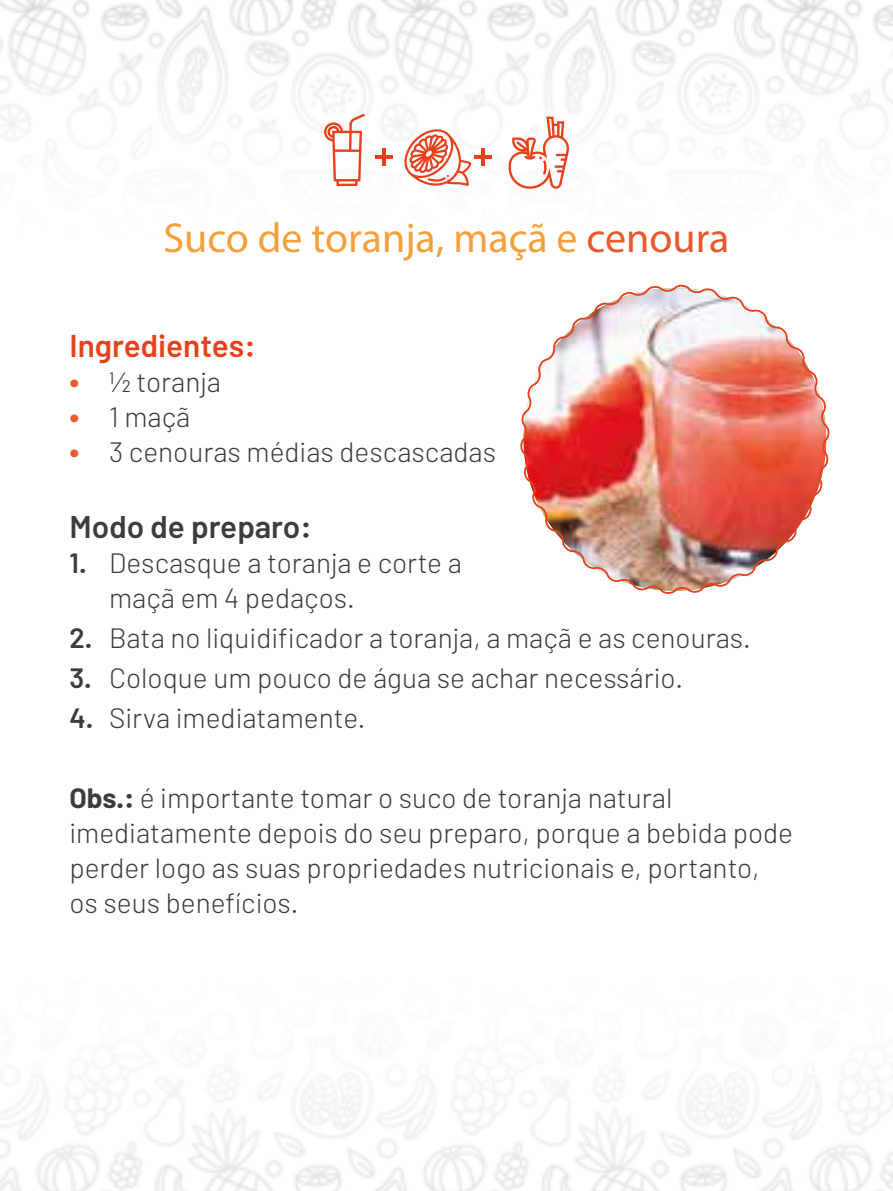
<style>
.page{position:relative;width:893px;height:1191px;background:#fff}
.page>*{position:absolute;margin:0;border:0;box-sizing:border-box;transform-origin:0 0}
.t1{font:42px "Myriad Pro";color:#f59f3d}
.t2{font:600 31.5px "Barlow";color:#3c3c3b}
.t3{font:600 31.5px "Barlow";color:#e7411c}
.t4{font:300 28px/35px "Barlow";color:#3c3c3b}
.s1{color:#ea582d}
.s2{font-weight:600;font-size:31.5px;color:#ea582d}
.s3{font-weight:600}
.s4{font-weight:700}
</style>
<div class="page">
<img style="left:0;top:0;width:893px;height:1191px">
<img style="left:520px;top:285px;width:310px;height:309px">
<svg style="left:324px;top:114px;width:41px;height:72px"></svg>
<hr style="left:375px;top:155px;width:18px;height:3px;background:#e7411c">
<hr style="left:382px;top:148px;width:4px;height:17px;background:#e7411c">
<hr style="left:475px;top:155px;width:17px;height:3px;background:#e7411c">
<hr style="left:481px;top:148px;width:4px;height:17px;background:#e7411c">
<svg style="left:509px;top:117px;width:60px;height:72px"></svg>
<svg style="left:404px;top:126px;width:67px;height:60px"></svg>
<h1 class="t1" style="left:164px;top:212px;width:567px">Suco de toranja, maçã e <span class="s1">cenoura</span></h1>
<p class="t3" style="left:69px;top:326px;width:188px">Ingredientes:</p>
<p class="t4" style="left:69px;top:364px;width:153px"><span class="s2">•</span> ½ toranja</p>
<p class="t4" style="left:69px;top:399px;width:122px"><span class="s2">•</span> 1 maçã</p>
<p class="t4" style="left:69px;top:434px;width:428px"><span class="s2">•</span> 3 cenouras médias descascadas</p>
<p class="t2" style="left:69px;top:507px;width:244px">Modo de preparo:</p>
<p class="t4" style="left:109px;top:544px;width:354px;text-indent:-40px"><span class="s3">1.</span> Descasque a toranja e corte a maçã em 4 pedaços.</p>
<p class="t4" style="left:69px;top:619px;width:683px"><span class="s3">2.</span> Bata no liquidificador a toranja, a maçã e as cenouras.</p>
<p class="t4" style="left:69px;top:659px;width:615px"><span class="s3">3.</span> Coloque um pouco de água se achar necessário.</p>
<p class="t4" style="left:69px;top:699px;width:297px"><span class="s3">4.</span> Sirva imediatamente.</p>
<p class="t4" style="left:69px;top:779px;width:725px"><span class="s4">Obs.:</span> é importante tomar o suco de toranja natural imediatamente depois do seu preparo, porque a bebida pode perder logo as suas propriedades nutricionais e, portanto, os seus benefícios.</p>
</div>
